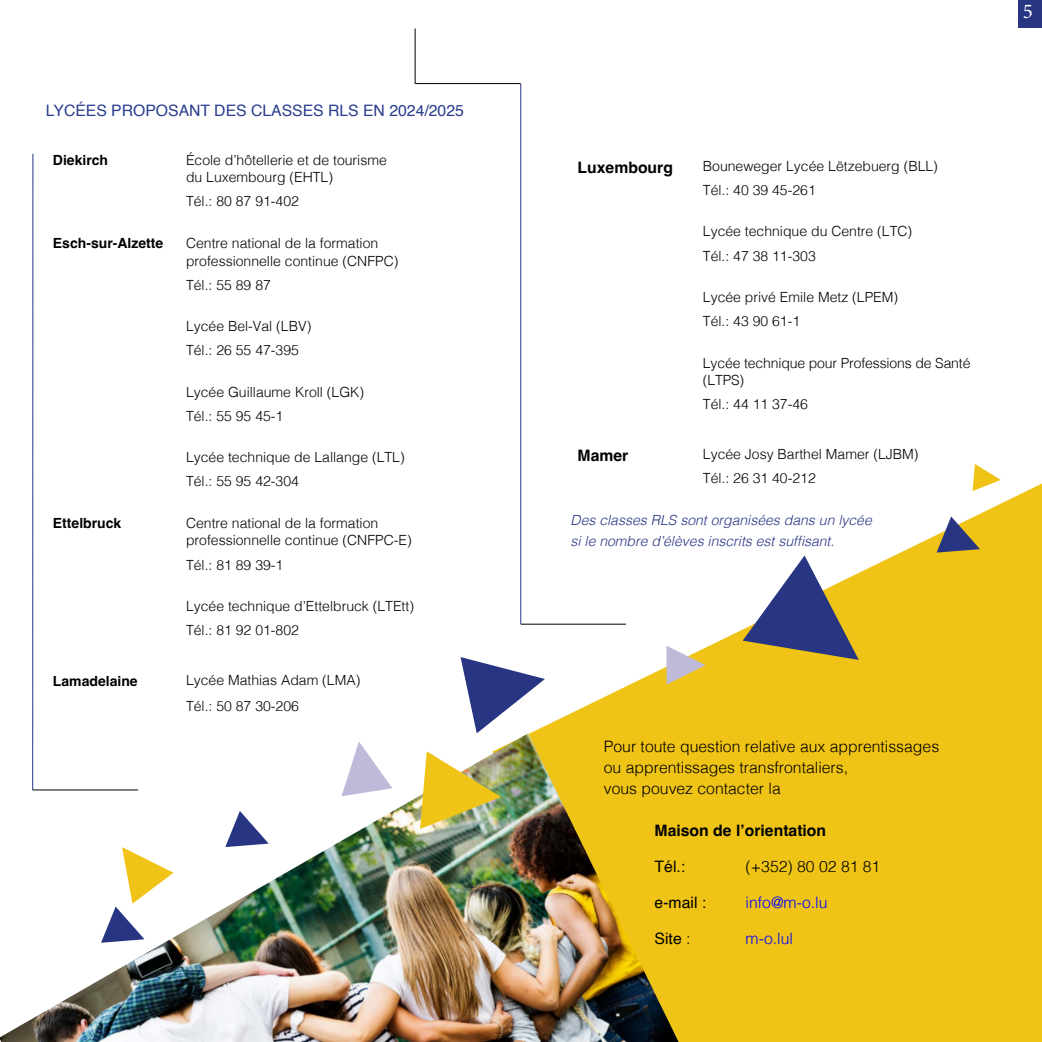
<style>
.page{position:relative;width:1042px;height:1042px;background:#fff}
.page>*{position:absolute;margin:0;border:0;box-sizing:border-box;transform-origin:0 0}
.t1{font:21px "Minion Pro";color:#fff}
.texte_courant{font:300 15.75px/21px "Helvetica";color:#000}
.t2{font:15.75px "Helvetica";color:#293c8e}
.bold{font:700 15.75px "Helvetica";color:#000}
.texte_courant-2{font:300 15.75px "Helvetica";color:#00f}
.texte_courant-3{font:15.75px "Helvetica";color:#000}
.texte_courant-4{font:700 15.75px "Helvetica";color:#000}
.texte_courant-5{font:300 14px/17.5px "Helvetica";color:#000}
.texte_courant-6{font:italic 300 14px/21px "Helvetica";color:#283583}
.texte_courant-7{font:700 14px "Helvetica";color:#000}
.s1{font-weight:300}
</style>
<div class="page">
<div style="left:1018px;top:0;width:24px;height:27px;background:#283583"></div>
<svg style="left:520px;top:483px;width:522px;height:559px;fill:#f0c417"></svg>
<hr style="left:520px;top:84px;width:1px;height:540px;background:#283583">
<hr style="left:415px;top:83px;width:105px;height:1px;background:#000">
<hr style="left:415px;top:29px;width:1px;height:55px;background:#000">
<hr style="left:521px;top:624px;width:105px;height:1px;background:#000">
<hr style="left:32px;top:154px;width:1px;height:636px;background:#283583">
<img style="left:0;top:733px;width:678px;height:309px">
<svg style="left:341px;top:741px;width:51px;height:55px"></svg>
<svg style="left:460px;top:657px;width:85px;height:76px"></svg>
<img style="left:420px;top:751px;width:81px;height:78px">
<svg style="left:666px;top:645px;width:39px;height:39px"></svg>
<svg style="left:225px;top:811px;width:44px;height:36px"></svg>
<svg style="left:936px;top:516px;width:44px;height:36px"></svg>
<svg style="left:101px;top:847px;width:73px;height:96px"></svg>
<svg style="left:742px;top:555px;width:117px;height:105px"></svg>
<svg style="left:972px;top:464px;width:29px;height:27px"></svg>
<h2 class="t2" style="left:46px;top:98px;width:419px">LYCÉES PROPOSANT DES CLASSES RLS EN 2024/2025</h2>
<p class="texte_courant-7" style="left:53px;top:152px;width:57px">Diekirch</p>
<p class="texte_courant-5" style="left:186px;top:150px;width:202px">École d’hôtellerie et de tourisme du Luxembourg (EHTL)</p>
<p class="texte_courant-5" style="left:186px;top:192px;width:114px">Tél.: 80 87 91-402</p>
<p class="texte_courant-7" style="left:53px;top:235px;width:112px">Esch-sur-Alzette</p>
<p class="texte_courant-5" style="left:186px;top:233px;width:214px">Centre national de la formation professionnelle continue (CNFPC)</p>
<p class="texte_courant-5" style="left:186px;top:275px;width:86px">Tél.: 55 89 87</p>
<p class="texte_courant-5" style="left:186px;top:316px;width:127px">Lycée Bel-Val (LBV)</p>
<p class="texte_courant-5" style="left:186px;top:340px;width:114px">Tél.: 26 55 47-395</p>
<p class="texte_courant-5" style="left:186px;top:382px;width:180px">Lycée Guillaume Kroll (LGK)</p>
<p class="texte_courant-5" style="left:186px;top:406px;width:99px">Tél.: 55 95 45-1</p>
<p class="texte_courant-5" style="left:186px;top:448px;width:220px">Lycée technique de Lallange (LTL)</p>
<p class="texte_courant-5" style="left:186px;top:472px;width:114px">Tél.: 55 95 42-304</p>
<p class="texte_courant-7" style="left:53px;top:515px;width:70px">Ettelbruck</p>
<p class="texte_courant-5" style="left:186px;top:513px;width:227px">Centre national de la formation professionnelle continue (CNFPC-E)</p>
<p class="texte_courant-5" style="left:186px;top:555px;width:99px">Tél.: 81 89 39-1</p>
<p class="texte_courant-5" style="left:186px;top:596px;width:229px">Lycée technique d’Ettelbruck (LTEtt)</p>
<p class="texte_courant-5" style="left:186px;top:620px;width:114px">Tél.: 81 92 01-802</p>
<p class="texte_courant-7" style="left:53px;top:672px;width:86px">Lamadelaine</p>
<p class="texte_courant-5" style="left:186px;top:671px;width:176px">Lycée Mathias Adam (LMA)</p>
<p class="texte_courant-5" style="left:186px;top:696px;width:114px">Tél.: 50 87 30-206</p>
<h1 class="t1" style="left:1023px;top:-3px;width:12px">5</h1>
<p class="texte_courant-4" style="left:577px;top:157px;width:97px">Luxembourg</p>
<p class="texte_courant-5" style="left:703px;top:156px;width:236px">Bouneweger Lycée Lëtzebuerg (BLL)</p>
<p class="texte_courant-5" style="left:703px;top:180px;width:114px">Tél.: 40 39 45-261</p>
<p class="texte_courant-5" style="left:703px;top:222px;width:211px">Lycée technique du Centre (LTC)</p>
<p class="texte_courant-5" style="left:703px;top:246px;width:114px">Tél.: 47 38 11-303</p>
<p class="texte_courant-5" style="left:703px;top:287px;width:197px">Lycée privé Emile Metz (LPEM)</p>
<p class="texte_courant-5" style="left:703px;top:311px;width:99px">Tél.: 43 90 61-1</p>
<p class="texte_courant-5" style="left:703px;top:353px;width:269px">Lycée technique pour Professions de Santé (LTPS)</p>
<p class="texte_courant-5" style="left:703px;top:394px;width:107px">Tél.: 44 11 37-46</p>
<p class="texte_courant-4" style="left:577px;top:446px;width:52px">Mamer</p>
<p class="texte_courant-5" style="left:703px;top:445px;width:217px">Lycée Josy Barthel Mamer (LJBM)</p>
<p class="texte_courant-5" style="left:703px;top:469px;width:114px">Tél.: 26 31 40-212</p>
<p class="texte_courant-6" style="left:570px;top:509px;width:303px">Des classes RLS sont organisées dans un lycée si le nombre d’élèves inscrits est suffisant.</p>
<p class="texte_courant" style="left:604px;top:735px;width:337px">Pour toute question relative aux apprentissages ou apprentissages transfrontaliers,</p>
<p class="texte_courant" style="left:604px;top:777px;width:178px">vous pouvez contacter la</p>
<p class="bold" style="left:654px;top:821px;width:173px">Maison de l’orientation</p>
<p class="texte_courant-3" style="left:654px;top:854px;width:32px">Tél.:</p>
<p class="texte_courant" style="left:745px;top:855px;width:136px">(+352) 80 02 81 81</p>
<p class="texte_courant-3" style="left:654px;top:890px;width:53px">e-mail :</p>
<p class="texte_courant-2" style="left:745px;top:889px;width:83px">info@m-o.lu</p>
<p class="texte_courant-3" style="left:654px;top:926px;width:37px">Site <span class="s1">:</span></p>
<p class="texte_courant-2" style="left:745px;top:925px;width:49px">m-o.lul</p>
</div>
